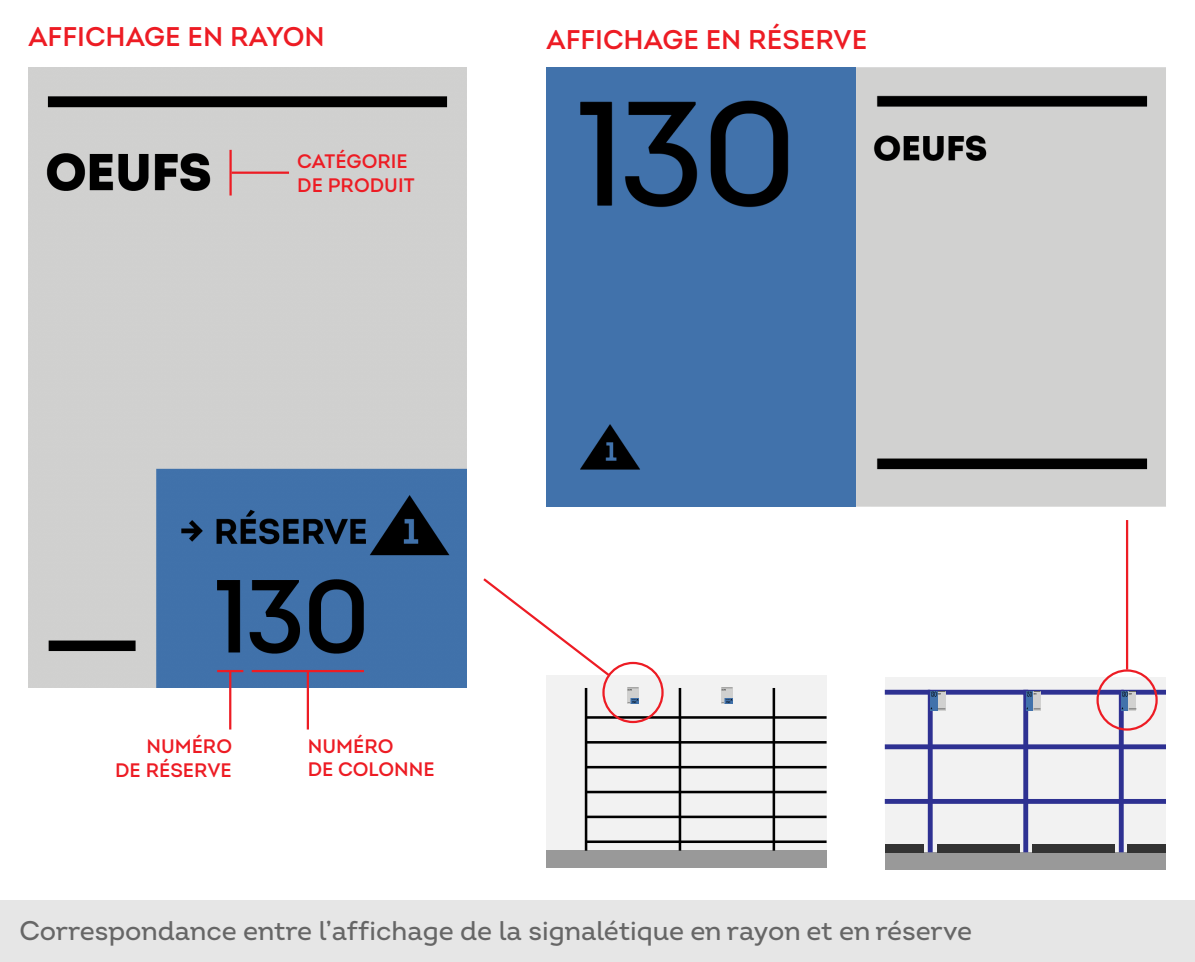
<style>
.page{position:relative;width:1195px;height:962px;background:#fff}
.page>*{position:absolute;margin:0;border:0;box-sizing:border-box;transform-origin:0 0}
.t1{font:500 27px "Intro";color:#666}
.t2{font:600 27px "Intro";color:#ed1c24}
.t3{font:600 19.5px/23.4px "Intro";color:#ed1c24}
</style>
<div class="page">
<div style="left:0;top:900px;width:1195px;height:62px;background:#e6e6e6"></div>
<div style="left:886px;top:677px;width:280px;height:175px;background:#f2f2f2"></div>
<div style="left:886px;top:852px;width:280px;height:18px;background:#999"></div>
<div style="left:928px;top:692px;width:5px;height:160px;background:#2e3192"></div>
<div style="left:930px;top:799px;width:96px;height:5px;background:#2e3192"></div>
<div style="left:930px;top:744px;width:96px;height:5px;background:#2e3192"></div>
<div style="left:930px;top:690px;width:96px;height:5px;background:#2e3192"></div>
<div style="left:1026px;top:799px;width:95px;height:5px;background:#2e3192"></div>
<div style="left:1026px;top:744px;width:95px;height:5px;background:#2e3192"></div>
<div style="left:1026px;top:690px;width:95px;height:5px;background:#2e3192"></div>
<div style="left:1121px;top:799px;width:45px;height:5px;background:#2e3192"></div>
<div style="left:1121px;top:744px;width:45px;height:5px;background:#2e3192"></div>
<div style="left:1121px;top:690px;width:45px;height:5px;background:#2e3192"></div>
<div style="left:885px;top:799px;width:45px;height:5px;background:#2e3192"></div>
<div style="left:885px;top:744px;width:45px;height:5px;background:#2e3192"></div>
<div style="left:885px;top:690px;width:45px;height:5px;background:#2e3192"></div>
<div style="left:1023px;top:692px;width:5px;height:160px;background:#2e3192"></div>
<div style="left:1119px;top:692px;width:5px;height:160px;background:#2e3192"></div>
<div style="left:937px;top:844px;width:82px;height:8px;background:#333"></div>
<div style="left:1032px;top:844px;width:83px;height:8px;background:#333"></div>
<div style="left:1128px;top:844px;width:38px;height:8px;background:#333"></div>
<div style="left:886px;top:844px;width:38px;height:8px;background:#333"></div>
<img style="left:28px;top:67px;width:439px;height:620px">
<div style="left:546px;top:675px;width:281px;height:176px;background:#f2f2f2"></div>
<div style="left:546px;top:851px;width:281px;height:17px;background:#999"></div>
<img style="left:627px;top:688px;width:12px;height:16px">
<img style="left:721px;top:688px;width:12px;height:16px">
<hr style="left:585px;top:688px;width:2px;height:163px;background:#000">
<hr style="left:679px;top:688px;width:2px;height:163px;background:#000">
<hr style="left:773px;top:688px;width:2px;height:163px;background:#000">
<hr style="left:586px;top:716px;width:94px;height:3px;background:#000">
<hr style="left:586px;top:741px;width:94px;height:2px;background:#000">
<hr style="left:586px;top:766px;width:94px;height:2px;background:#000">
<hr style="left:586px;top:791px;width:94px;height:2px;background:#000">
<hr style="left:586px;top:815px;width:94px;height:3px;background:#000">
<hr style="left:586px;top:840px;width:94px;height:3px;background:#000">
<hr style="left:680px;top:741px;width:94px;height:2px;background:#000">
<hr style="left:680px;top:766px;width:94px;height:2px;background:#000">
<hr style="left:680px;top:791px;width:94px;height:2px;background:#000">
<hr style="left:680px;top:815px;width:94px;height:3px;background:#000">
<hr style="left:680px;top:840px;width:94px;height:3px;background:#000">
<hr style="left:680px;top:716px;width:94px;height:3px;background:#000">
<hr style="left:774px;top:741px;width:53px;height:2px;background:#000">
<hr style="left:774px;top:766px;width:53px;height:2px;background:#000">
<hr style="left:774px;top:791px;width:53px;height:2px;background:#000">
<hr style="left:774px;top:815px;width:53px;height:3px;background:#000">
<hr style="left:774px;top:840px;width:53px;height:3px;background:#000">
<hr style="left:774px;top:716px;width:53px;height:3px;background:#000">
<div style="left:1096px;top:669px;width:62px;height:62px;border:2px solid #ed1c24;border-radius:50%"></div>
<hr style="left:1126px;top:520px;width:2px;height:150px;background:#ed1c24">
<hr style="left:229px;top:672px;width:2px;height:57px;background:#ed1c24">
<hr style="left:217px;top:670px;width:26px;height:2px;background:#ed1c24">
<hr style="left:232px;top:172px;width:57px;height:2px;background:#ed1c24">
<hr style="left:229px;top:150px;width:3px;height:45px;background:#ed1c24">
<hr style="left:307px;top:672px;width:2px;height:57px;background:#ed1c24">
<hr style="left:252px;top:670px;width:112px;height:2px;background:#ed1c24">
<div style="left:546px;top:67px;width:310px;height:440px;background:#4172ab"></div>
<img style="left:580px;top:100px;width:209px;height:370px">
<div style="left:856px;top:67px;width:310px;height:440px;background:#d1d1d0"></div>
<svg style="left:930px;top:691px;width:1px;height:19px"></svg>
<img style="left:931px;top:691px;width:14px;height:19px">
<img style="left:1026px;top:691px;width:15px;height:19px">
<svg style="left:1121px;top:691px;width:1px;height:19px"></svg>
<img style="left:1122px;top:691px;width:14px;height:19px">
<div style="left:602px;top:662px;width:62px;height:61px;border:2px solid #ed1c24;border-radius:50%"></div>
<svg style="left:483px;top:578px;width:129px;height:100px"></svg>
<p class="t2" style="left:28px;top:20px;width:298px">AFFICHAGE EN RAYON</p>
<p class="t3" style="left:297px;top:150px;width:119px">CATÉGORIE<br>DE PRODUIT</p>
<p class="t2" style="left:547px;top:23px;width:322px">AFFICHAGE EN RÉSERVE</p>
<p class="t3" style="left:115px;top:735px;width:118px;text-align:right">NUMÉRO<br>DE RÉSERVE</p>
<p class="t3" style="left:308px;top:734px;width:128px">NUMÉRO<br>DE COLONNE</p>
<p class="t1" style="left:19px;top:914px;width:954px">Correspondance entre l’affichage de la signalétique en rayon et en réserve</p>
</div>
